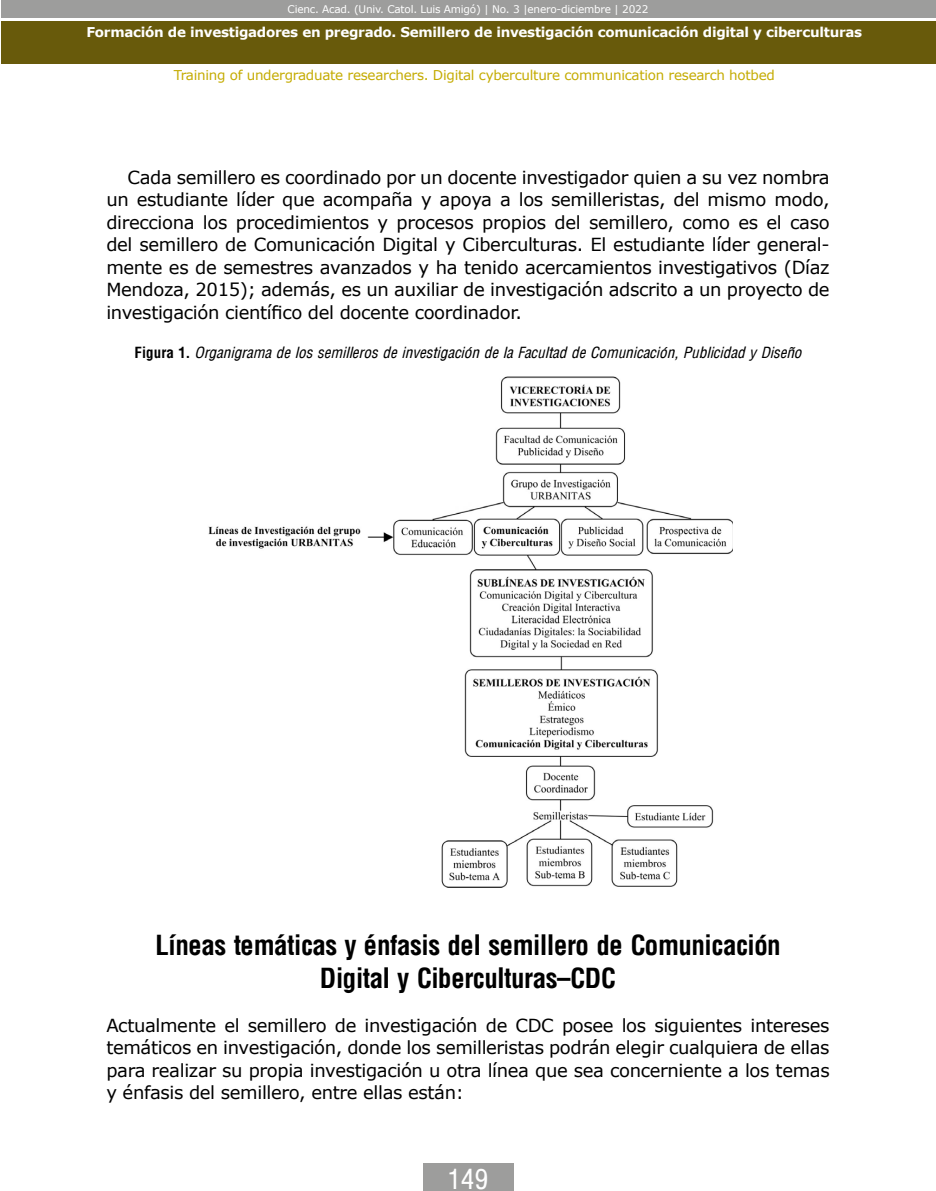
<style>
.page{position:relative;width:936px;height:1191px;background:#fff}
.page>*{position:absolute;margin:0;border:0;box-sizing:border-box;transform-origin:0 0}
.t1{font:700 condensed 27px/32.4px "Arena";letter-spacing:-.02em;color:#000;text-align:center}
.t2{font:27px "Arena Condensed";color:#fff}
.t3{font:18px/22.5px "Verdana";letter-spacing:-.02em;color:#000;text-align:justify}
.t4{font:italic condensed 15px "Arena";color:#000}
.t5{font:700 13.5px "Verdana";letter-spacing:-.02em;color:#fff}
.t6{font:13.5px "Verdana";letter-spacing:-.02em;color:#c4ab00}
.t7{font:10.5px "Verdana";letter-spacing:-.02em;color:#fff}
.s1{font-weight:700;font-style:normal}
</style>
<div class="page">
<div style="left:1px;top:21px;width:934px;height:43px;background:#685a0b"></div>
<div style="left:1px;top:0;width:934px;height:18px;background:#9d9d9c"></div>
<div style="left:423px;top:1163px;width:90px;height:28px;background:#9d9d9c"></div>
<img style="left:208px;top:376px;width:524px;height:512px">
<p class="t7" style="left:287px;top:2px;width:362px">Cienc. Acad. (Univ. Catol. Luis Amigó) | No. 3 |enero-diciembre | 2022</p>
<p class="t5" style="left:86px;top:22px;width:777px">Formación de investigadores en pregrado. Semillero de investigación comunicación digital y ciberculturas</p>
<p class="t6" style="left:174px;top:65px;width:602px">Training of undergraduate researchers. Digital cyberculture communication research hotbed</p>
<p class="t3" style="left:106px;top:166px;width:724px;text-indent:21px">Cada semillero es coordinado por un docente investigador quien a su vez nombra un estudiante líder que acompaña y apoya a los semilleristas, del mismo modo, direcciona los procedimientos y procesos propios del semillero, como es el caso del semillero de Comunicación Digital y Ciberculturas. El estudiante líder general&shy;mente es de semestres avanzados y ha tenido acercamientos investigativos (Díaz Mendoza, 2015); además, es un auxiliar de investigación adscrito a un proyecto de investigación científico del docente coordinador.</p>
<p class="t4" style="left:134px;top:344px;width:668px"><span class="s1">Figura 1.</span> Organigrama de los semilleros de investigación de la Facultad de Comunicación, Publicidad y Diseño</p>
<h1 class="t1" style="left:155px;top:929px;width:626px">Líneas temáticas y énfasis del semillero de Comunicación<br>Digital y Ciberculturas–CDC</h1>
<p class="t3" style="left:106px;top:1013px;width:724px">Actualmente el semillero de investigación de CDC posee los siguientes intereses temáticos en investigación, donde los semilleristas podrán elegir cualquiera de ellas para realizar su propia investigación u otra línea que sea concerniente a los temas y énfasis del semillero, entre ellas están:</p>
<h1 class="t2" style="left:447px;top:1163px;width:42px">149</h1>
</div>
